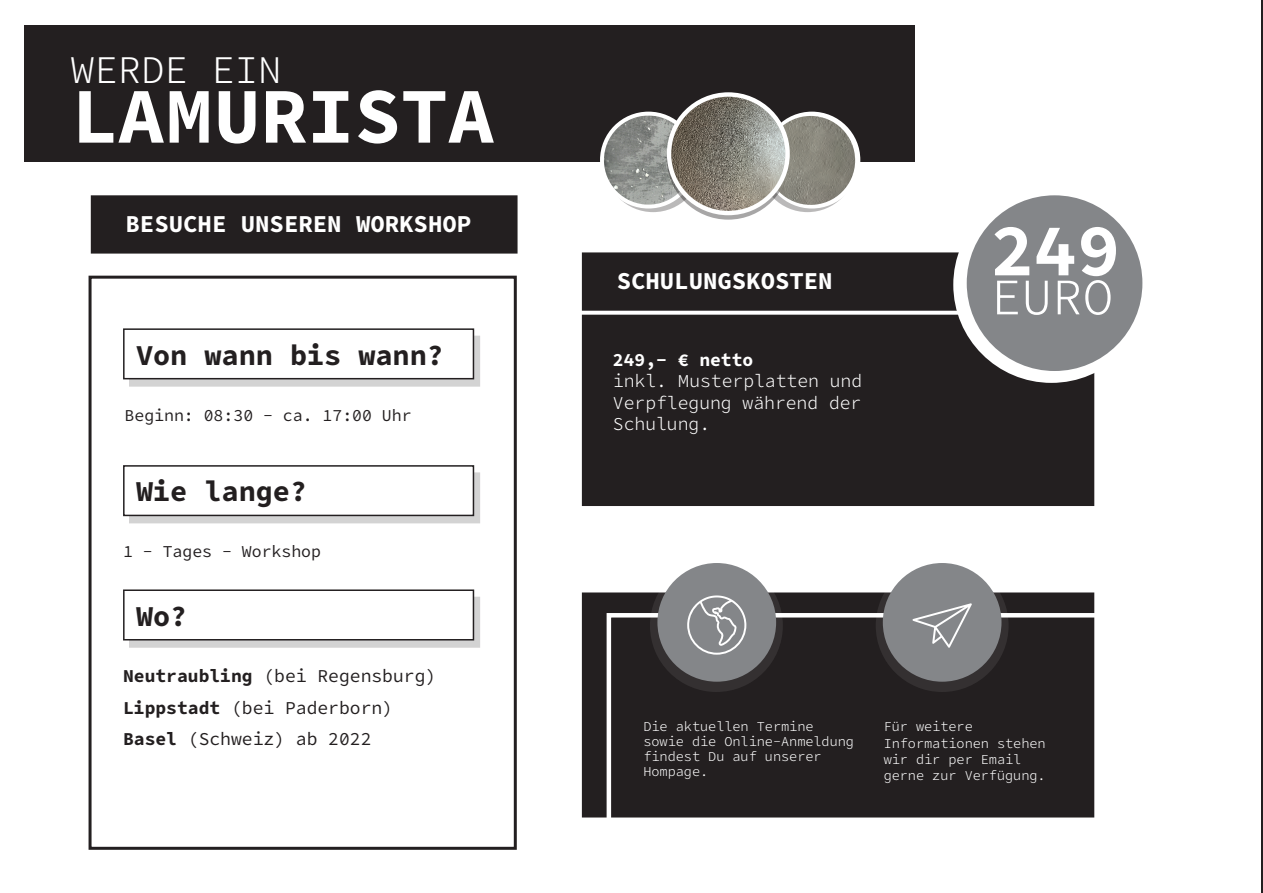
<style>
.page{position:relative;width:1263px;height:893px;background:#fff}
.page>*{position:absolute;margin:0;border:0;box-sizing:border-box;transform-origin:0 0}
.t1{font:700 78px "Office Code Pro";color:#fff}
.t2{font:700 72px "Office Code Pro";color:#fff}
.t3{font:300 51px "Office Code Pro";color:#fff}
.t4{font:300 39px "Office Code Pro";color:#fff}
.t5{font:700 28.5px "Office Code Pro";color:#231f20}
.t6{font:700 24px "Office Code Pro";color:#fff}
.t7{font:18px/31.5px "Office Code Pro";color:#231f20}
.t8{font:300 18px/21.6px "Office Code Pro";color:#fff;text-align:justify}
.t9{font:700 18px "Office Code Pro";color:#fff}
.t10{font:16.5px "Office Code Pro";color:#231f20}
.t11{font:300 13.5px/16.2px "Office Code Pro";color:#fff}
.s1{font-weight:700}
</style>
<div class="page">
<div style="left:24px;top:26px;width:891px;height:136px;background:#231f20"></div>
<div style="left:89px;top:276px;width:428px;height:574px;border:3px solid #231f20"></div>
<div style="left:583px;top:315px;width:510px;height:190px;background:#231f20"></div>
<div style="left:582px;top:315px;width:512px;height:191px;border:2px solid #231f20"></div>
<div style="left:583px;top:593px;width:510px;height:224px;background:#231f20"></div>
<div style="left:582px;top:592px;width:512px;height:225px;border:2px solid #231f20"></div>
<div style="left:607px;top:613px;width:515px;height:228px;border:4px solid #fff"></div>
<div style="left:92px;top:196px;width:425px;height:57px;background:#231f20"></div>
<div style="left:91px;top:195px;width:426px;height:59px;border:2px solid #231f20"></div>
<div style="left:583px;top:253px;width:425px;height:57px;background:#231f20"></div>
<div style="left:582px;top:252px;width:427px;height:59px;border:2px solid #231f20"></div>
<svg style="left:876px;top:559px;width:133px;height:133px;fill:#343031"></svg>
<svg style="left:650px;top:559px;width:133px;height:133px;fill:#343031"></svg>
<div style="left:883px;top:563px;width:118px;height:119px;background:#848689;border-radius:50%"></div>
<div style="left:657px;top:563px;width:119px;height:119px;background:#848689;border-radius:50%"></div>
<svg style="left:912px;top:603px;width:60px;height:45px"></svg>
<svg style="left:687px;top:595px;width:59px;height:60px"></svg>
<hr style="left:1261px;top:0;width:2px;height:893px;background:#231f20">
<svg style="left:132px;top:339px;width:345px;height:45px;background:#c3c3c3"></svg>
<div style="left:124px;top:329px;width:349px;height:50px;background:#fff"></div>
<div style="left:123px;top:328px;width:351px;height:51px;border:2px solid #231f20"></div>
<svg style="left:132px;top:475px;width:345px;height:45px;background:#cacaca"></svg>
<div style="left:124px;top:466px;width:349px;height:49px;background:#fff"></div>
<div style="left:123px;top:465px;width:351px;height:51px;border:2px solid #231f20"></div>
<svg style="left:132px;top:600px;width:345px;height:45px;background:#c1c0c0"></svg>
<div style="left:124px;top:590px;width:349px;height:50px;background:#fff"></div>
<div style="left:123px;top:589px;width:351px;height:51px;border:2px solid #231f20"></div>
<svg style="left:605px;top:115px;width:96px;height:97px"></svg>
<svg style="left:759px;top:115px;width:97px;height:97px"></svg>
<div style="left:763px;top:112px;width:97px;height:96px;background:#fff;border-radius:50%"></div>
<div style="left:600px;top:112px;width:97px;height:96px;background:#fff;border-radius:50%"></div>
<img style="left:604px;top:116px;width:89px;height:89px;border-radius:45px">
<svg style="left:667px;top:97px;width:123px;height:123px"></svg>
<img style="left:766px;top:116px;width:89px;height:89px;border-radius:44px">
<svg style="left:667px;top:92px;width:123px;height:123px"></svg>
<img style="left:671px;top:97px;width:114px;height:114px;border-radius:57px">
<div style="left:953px;top:187px;width:196px;height:196px;background:#fff;border-radius:50%"></div>
<div style="left:967px;top:195px;width:175px;height:176px;background:#848689;border-radius:50%"></div>
<h3 class="t4" style="left:71px;top:42px;width:212px">WERDE EIN</h3>
<h1 class="t1" style="left:71px;top:60px;width:425px">LAMURISTA</h1>
<h3 class="t6" style="left:126px;top:207px;width:347px">BESUCHE UNSEREN WORKSHOP</h3>
<h3 class="t5" style="left:136px;top:334px;width:309px">Von wann bis wann?</h3>
<p class="t10" style="left:125px;top:403px;width:289px">Beginn: 08:30 - ca. 17:00 Uhr</p>
<h3 class="t5" style="left:136px;top:471px;width:172px">Wie lange?</h3>
<p class="t10" style="left:123px;top:539px;width:200px">1 - Tages - Workshop</p>
<h3 class="t5" style="left:136px;top:595px;width:53px">Wo?</h3>
<h3 class="t7" style="left:123px;top:660px;width:315px"><span class="s1">Neutraubling</span> (bei Regensburg)<br><span class="s1">Lippstadt</span> (bei Paderborn)<br><span class="s1">Basel</span> (Schweiz) ab 2022</h3>
<h3 class="t6" style="left:617px;top:264px;width:218px">SCHULUNGSKOSTEN</h3>
<h3 class="t9" style="left:613px;top:347px;width:142px">249,- € netto</h3>
<h3 class="t8" style="left:613px;top:369px;width:251px">inkl. Musterplatten und Verpflegung während der Schulung.</h3>
<h2 class="t2" style="left:991px;top:199px;width:131px">249</h2>
<h3 class="t3" style="left:991px;top:260px;width:124px">EURO</h3>
<p class="t11" style="left:643px;top:719px;width:212px;line-height:15px">Die aktuellen Termine sowie die Online-Anmeldung findest Du auf unserer<br>Hompage.</p>
<p class="t11" style="left:884px;top:718px;width:163px">Für weitere<br>Informationen stehen wir dir per Email gerne zur Verfügung.</p>
</div>
